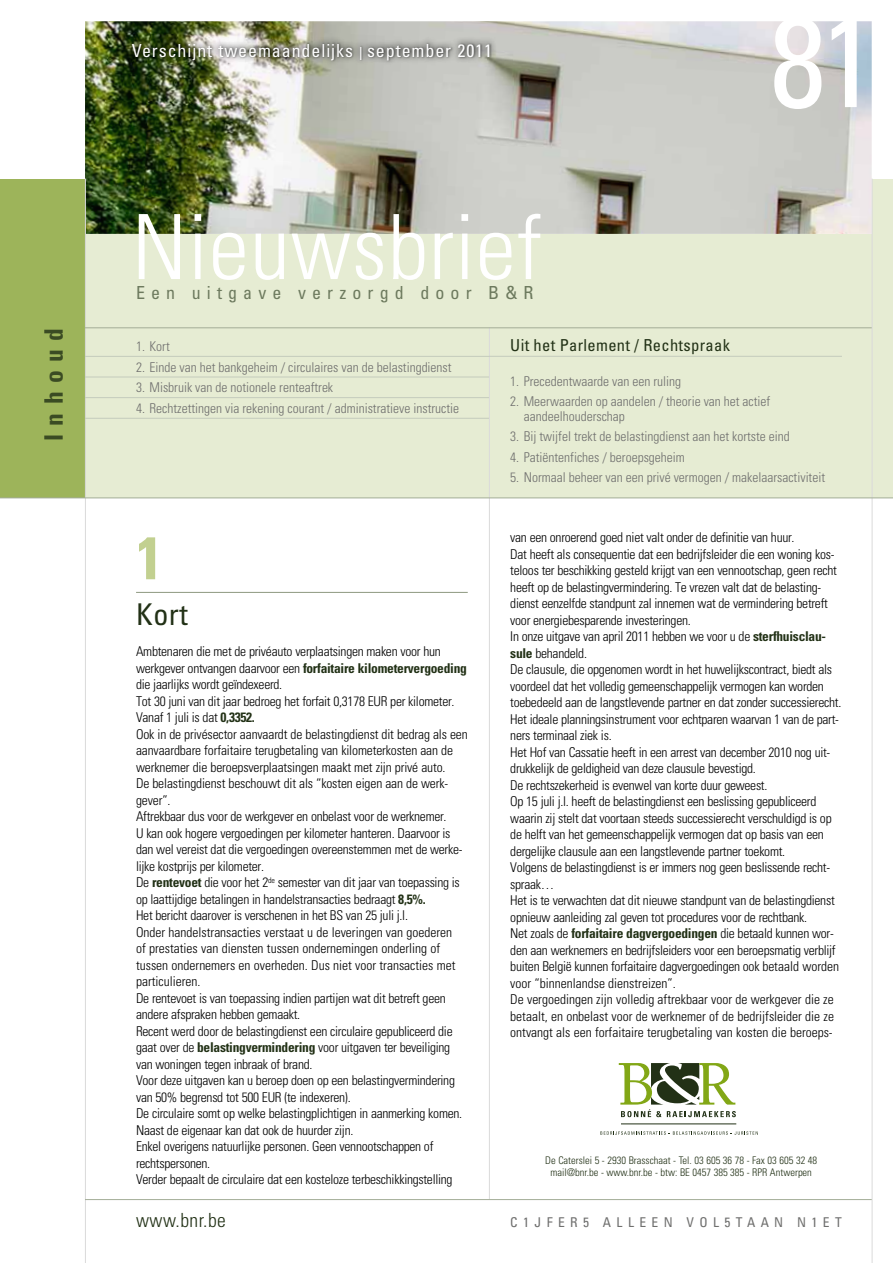
<style>
.page{position:relative;width:893px;height:1263px;background:#fff}
.page>*{position:absolute;margin:0;border:0;box-sizing:border-box;transform-origin:0 0}
.t1{font:condensed 127.5px "Univers";color:#fff}
.t2{font:300 condensed 90px "Univers";letter-spacing:.01em;color:#fff}
.t3{font:700 condensed 60px "Univers";color:#c2d090}
.t4{font:condensed 30px "Univers";color:#223116}
.t5{font:700 condensed 25.5px "Univers";letter-spacing:.33em;color:#223116}
.t6{font:300 condensed 19.5px "Univers";letter-spacing:.025em;color:#223116}
.t7{font:condensed 18px "Univers";letter-spacing:.05em;color:#fff}
.t8{font:condensed 18px "Univers";letter-spacing:.34em;color:#6d7a5e}
.t9{font:condensed 16.5px "Univers";letter-spacing:.02em;color:#223116}
.t10{font:300 condensed 13.5px/16.5px "Univers";letter-spacing:-.02em;color:#000}
.t11{font:300 condensed 13.5px/14.2px "Univers";color:#6f6f6e}
.t12{font:condensed 13.5px "Univers";letter-spacing:.4em;color:#6f6f6e}
.t13{font:300 condensed 10.5px/12px "Univers";color:#223116;text-align:center}
.s1{font-weight:700;color:#223116}
</style>
<div class="page">
<div style="left:0;top:179px;width:893px;height:318px;background:#e6ecd3"></div>
<img style="left:85px;top:21px;width:787px;height:213px">
<div style="left:0;top:179px;width:85px;height:318px;background:#9db45a"></div>
<hr style="left:136px;top:592px;width:332px;height:1px;background:#8d9880">
<hr style="left:85px;top:179px;width:1px;height:1084px;background:#dadada">
<hr style="left:872px;top:179px;width:1px;height:1084px;background:#dadada">
<hr style="left:489px;top:327px;width:1px;height:872px;background:#dadada">
<hr style="left:0;top:497px;width:893px;height:1px;background:#a3ad97">
<hr style="left:85px;top:1199px;width:787px;height:1px;background:#a3ad97">
<hr style="left:85px;top:327px;width:787px;height:1px;background:#a3ad97">
<div style="left:125px;top:36px;width:372px;height:31px;background:#000;opacity:.6"></div>
<hr style="left:621px;top:1124px;width:115px;height:1px;background:#223116">
<svg style="left:600px;top:1131px;width:158px;height:4px"></svg>
<svg style="left:619px;top:1063px;width:117px;height:54px"></svg>
<hr style="left:489px;top:356px;width:353px;height:1px;background:#c4cbbc">
<hr style="left:85px;top:356px;width:404px;height:1px;background:#c4cbbc">
<hr style="left:85px;top:377px;width:404px;height:1px;background:#c4cbbc">
<hr style="left:85px;top:397px;width:404px;height:1px;background:#c4cbbc">
<hr style="left:85px;top:418px;width:404px;height:1px;background:#c4cbbc">
<h3 class="t5" style="left:38px;top:441px;width:114px;rotate:-90deg">Inhoud</h3>
<h3 class="t7" style="left:132px;top:39px;width:362px">Verschijnt tweemaandelijks I september 2011</h3>
<h2 class="t2" style="left:132px;top:193px;width:411px">n ieuwsbrief</h2>
<h3 class="t8" style="left:136px;top:281px;width:397px">Een uitgave verzorgd door B&amp;R</h3>
<h1 class="t1" style="left:770px;top:-19px;width:108px">81</h1>
<p class="t11" style="left:136px;top:339px;width:35px">1. Kort</p>
<p class="t11" style="left:136px;top:360px;width:317px">2. Einde van het bankgeheim / circulaires van de belastingdienst</p>
<p class="t11" style="left:136px;top:380px;width:199px">3. Misbruik van de notionele renteaftrek</p>
<p class="t11" style="left:136px;top:401px;width:325px">4. Rechtzettingen via rekening courant / administratieve instructie</p>
<h3 class="t3" style="left:136px;top:521px;width:28px">1</h3>
<h3 class="t4" style="left:136px;top:595px;width:53px">Kort</h3>
<p class="t10" style="left:136px;top:643px;width:333px">Ambtenaren die met de privéauto verplaatsingen maken voor hun werkgever ontvangen daarvoor een <span class="s1">forfaitaire kilometervergoeding </span>die jaarlijks wordt geïndexeerd.<br>Tot 30 juni van dit jaar bedroeg het forfait 0,3178 EUR per kilometer.<br>Vanaf 1 juli is dat <span class="s1">0,3352.<br></span>Ook in de privésector aanvaardt de belastingdienst dit bedrag als een aanvaardbare forfaitaire terugbetaling van kilometerkosten aan de werknemer die beroepsverplaatsingen maakt met zijn privé auto.<br>De belastingdienst beschouwt dit als “kosten eigen aan de werk&shy;gever”.<br>Aftrekbaar dus voor de werkgever en onbelast voor de werknemer.<br>U kan ook hogere vergoedingen per kilometer hanteren. Daarvoor is dan wel vereist dat die vergoedingen overeenstemmen met de werke&shy;lijke kostprijs per kilometer.<br>De <span class="s1">rentevoet</span> die voor het 2<sup>de</sup> semester van dit jaar van toepassing is op laattijdige betalingen in handelstransacties bedraagt <span class="s1">8,5%.<br></span>Het bericht daarover is verschenen in het BS van 25 juli j.l.<br>Onder handelstransacties verstaat u de leveringen van goederen<br>of prestaties van diensten tussen ondernemingen onderling of tussen ondernemers en overheden. Dus niet voor transacties met particulieren.<br>De rentevoet is van toepassing indien partijen wat dit betreft geen andere afspraken hebben gemaakt.<br>Recent werd door de belastingdienst een circulaire gepubliceerd die gaat over de <span class="s1">belastingvermindering</span> voor uitgaven ter beveiliging van woningen tegen inbraak of brand.<br>Voor deze uitgaven kan u beroep doen op een belastingvermindering van 50% begrensd tot 500 EUR (te indexeren).<br>De circulaire somt op welke belastingplichtigen in aanmerking komen.<br>Naast de eigenaar kan dat ook de huurder zijn.<br>Enkel overigens natuurlijke personen. Geen vennootschappen of rechtspersonen.<br>Verder bepaalt de circulaire dat een kosteloze terbeschikkingstelling</p>
<p class="t9" style="left:510px;top:334px;width:221px">Uit het Parlement / Rechtspraak</p>
<p class="t11" style="left:510px;top:374px;width:172px">1. Precedentwaarde van een ruling</p>
<p class="t11" style="left:524px;top:394px;width:248px;text-indent:-14px">2. Meerwaarden op aandelen / theorie van het actief aandeelhouderschap</p>
<p class="t11" style="left:510px;top:429px;width:281px">3. Bij twijfel trekt de belastingdienst aan het kortste eind</p>
<p class="t11" style="left:510px;top:450px;width:176px">4. Patiëntenfiches / beroepsgeheim</p>
<p class="t11" style="left:510px;top:471px;width:316px">5. Normaal beheer van een privé vermogen / makelaarsactiviteit</p>
<p class="t10" style="left:510px;top:529px;width:333px">van een onroerend goed niet valt onder de definitie van huur.<br>Dat heeft als consequentie dat een bedrijfsleider die een woning kos&shy;teloos ter beschikking gesteld krijgt van een vennootschap, geen recht heeft op de belastingvermindering. Te vrezen valt dat de belasting&shy;dienst eenzelfde standpunt zal innemen wat de vermindering betreft voor energiebesparende investeringen.<br>In onze uitgave van april 2011 hebben we voor u de <span class="s1">sterfhuisclau&shy;sule</span> behandeld.<br>De clausule, die opgenomen wordt in het huwelijkscontract, biedt als voordeel dat het volledig gemeenschappelijk vermogen kan worden toebedeeld aan de langstlevende partner en dat zonder successierecht.<br>Het ideale planningsinstrument voor echtparen waarvan 1 van de part&shy;ners terminaal ziek is.<br>Het Hof van Cassatie heeft in een arrest van december 2010 nog uit&shy;drukkelijk de geldigheid van deze clausule bevestigd.<br>De rechtszekerheid is evenwel van korte duur geweest.<br>Op 15 juli j.l. heeft de belastingdienst een beslissing gepubliceerd waarin zij stelt dat voortaan steeds successierecht verschuldigd is op de helft van het gemeenschappelijk vermogen dat op basis van een dergelijke clausule aan een langstlevende partner toekomt.<br>Volgens de belastingdienst is er immers nog geen beslissende recht&shy;spraak…<br>Het is te verwachten dat dit nieuwe standpunt van de belastingdienst opnieuw aanleiding zal geven tot procedures voor de rechtbank.<br>Net zoals de <span class="s1">forfaitaire dagvergoedingen</span> die betaald kunnen wor&shy;den aan werknemers en bedrijfsleiders voor een beroepsmatig verblijf buiten België kunnen forfaitaire dagvergoedingen ook betaald worden voor “binnenlandse dienstreizen”.<br>De vergoedingen zijn volledig aftrekbaar voor de werkgever die ze betaalt, en onbelast voor de werknemer of de bedrijfsleider die ze ontvangt als een forfaitaire terugbetaling van kosten die beroeps-</p>
<p class="t13" style="left:545px;top:1154px;width:273px">De Caterslei 5 - 2930 Brasschaat - Tel. 03 605 36 78 - Fax 03 605 32 48 mail@bnr.be - www.bnr.be - btw: BE 0457 385 385 - RPR Antwerpen</p>
<h3 class="t6" style="left:136px;top:1209px;width:91px">www.bnr.be</h3>
<p class="t12" style="left:510px;top:1214px;width:333px">C1jfEr5 allee n vol5taan n1e t</p>
</div>
